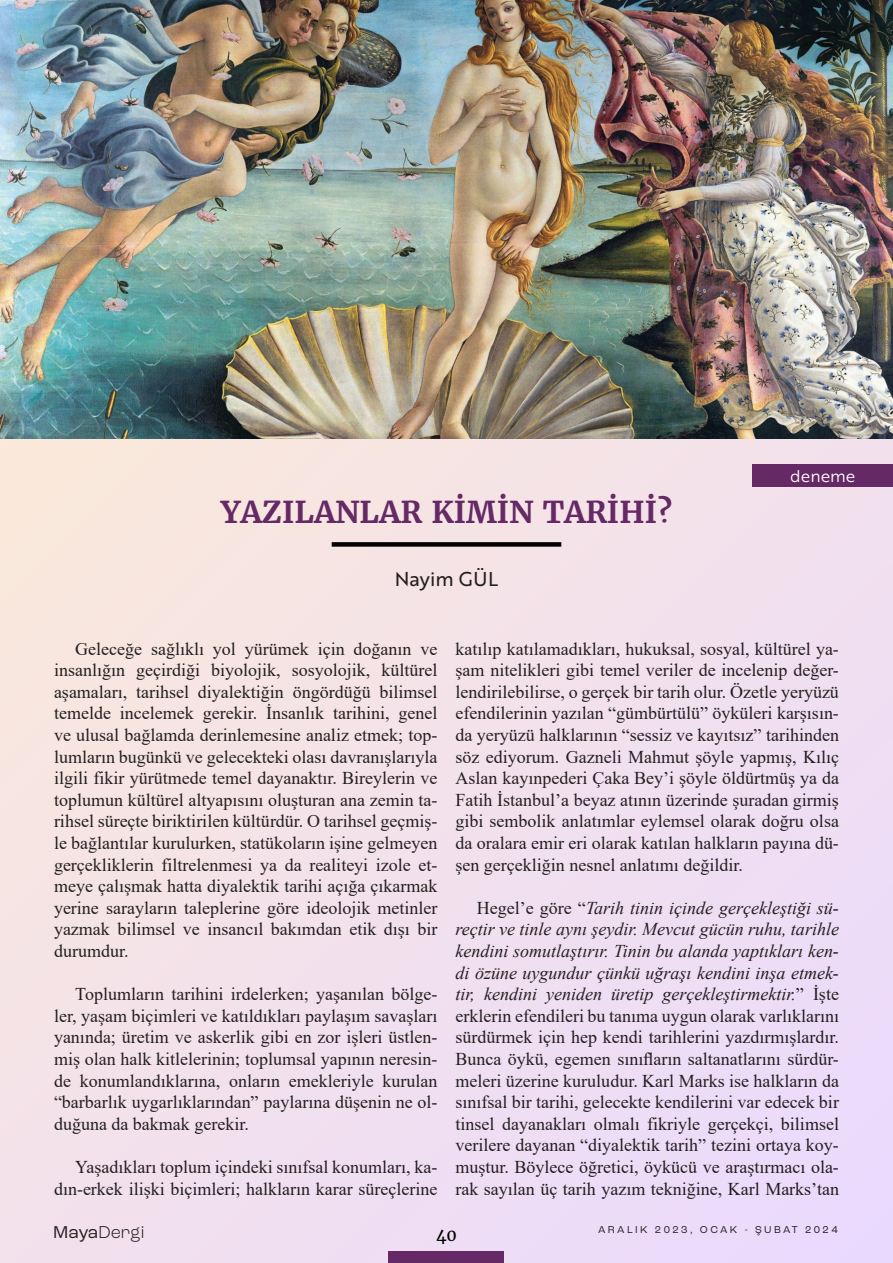
<style>
.page{position:relative;width:893px;height:1263px;background:#fff}
.page>*{position:absolute;margin:0;border:0;box-sizing:border-box;transform-origin:0 0}
.t1{font:700 30px "Merriweather";color:#652965}
.t2{font:19.5px "Brother 1816 Regular";color:#231f20}
.t3{font:18px/21.6px "Times New Roman";color:#231f20;text-align:justify}
.t4{font:300 18px "Roc Grotesk";color:#231f20}
.t5{font:16.5px "Brother 1816 Book";color:#fff}
.t6{font:16.5px "Merriweather";color:#000}
.t7{font:10.5px "Roc Grotesk";letter-spacing:.23em;color:#231f20}
.s1{font-style:italic}
.s2{font-weight:400}
</style>
<div class="page">
<div style="left:0;top:0;width:893px;height:1263px;background:linear-gradient(to right,#f6e5e2,#eddcf5)"></div>
<img style="left:0;top:0;width:893px;height:438px">
<div style="left:332px;top:542px;width:229px;height:5px;background:#000"></div>
<div style="left:753px;top:465px;width:140px;height:22px;background:#652965"></div>
<div style="left:389px;top:1251px;width:115px;height:12px;background:#652965"></div>
<p class="t1" style="left:221px;top:493px;width:453px">YAZILANLAR KİMİN TARİHİ?</p>
<p class="t2" style="left:395px;top:564px;width:105px">Nayim GÜL</p>
<p class="t5" style="left:790px;top:463px;width:67px">deneme</p>
<p class="t3" style="left:54px;top:637px;width:385px;text-indent:21px">Geleceğe sağlıklı yol yürümek için doğanın ve insanlığın geçirdiği biyolojik, sosyolojik, kültürel aşamaları, tarihsel diyalektiğin öngördüğü bilimsel temelde incelemek gerekir. İnsanlık tarihini, genel ve ulusal bağlamda derinlemesine analiz etmek; top&shy;lumların bugünkü ve gelecekteki olası davranışlarıyla ilgili fikir yürütmede temel dayanaktır. Bireylerin ve toplumun kültürel altyapısını oluşturan ana zemin ta&shy;rihsel süreçte biriktirilen kültürdür. O tarihsel geçmiş&shy;le bağlantılar kurulurken, statükoların işine gelmeyen gerçekliklerin filtrelenmesi ya da realiteyi izole et&shy;meye çalışmak hatta diyalektik tarihi açığa çıkarmak yerine sarayların taleplerine göre ideolojik metinler yazmak bilimsel ve insancıl bakımdan etik dışı bir durumdur.</p>
<p class="t3" style="left:54px;top:983px;width:385px;text-indent:21px">Toplumların tarihini irdelerken; yaşanılan bölge&shy;ler, yaşam biçimleri ve katıldıkları paylaşım savaşları yanında; üretim ve askerlik gibi en zor işleri üstlen&shy;miş olan halk kitlelerinin; toplumsal yapının neresin&shy;de konumlandıklarına, onların emekleriyle kurulan “barbarlık uygarlıklarından” paylarına düşenin ne ol&shy;duğuna da bakmak gerekir.</p>
<p class="t3" style="left:54px;top:1156px;width:385px;text-align:right">Yaşadıkları toplum içindeki sınıfsal konumları, ka&shy;dın-erkek ilişki biçimleri; halkların karar süreçlerine</p>
<p class="t3" style="left:455px;top:637px;width:385px">katılıp katılamadıkları, hukuksal, sosyal, kültürel ya&shy;şam nitelikleri gibi temel veriler de incelenip değer&shy;lendirilebilirse, o gerçek bir tarih olur. Özetle yeryüzü efendilerinin yazılan “gümbürtülü” öyküleri karşısın&shy;da yeryüzü halklarının “sessiz ve kayıtsız” tarihinden söz ediyorum. Gazneli Mahmut şöyle yapmış, Kılıç Aslan kayınpederi Çaka Bey’i şöyle öldürtmüş ya da Fatih İstanbul’a beyaz atının üzerinde şuradan girmiş gibi sembolik anlatımlar eylemsel olarak doğru olsa da oralara emir eri olarak katılan halkların payına dü&shy;şen gerçekliğin nesnel anlatımı değildir.</p>
<p class="t3" style="left:455px;top:896px;width:385px;text-indent:21px">Hegel’e göre “<span class="s1">Tarih tinin içinde gerçekleştiği sü&shy;reçtir ve tinle aynı şeydir. Mevcut gücün ruhu, tarihle kendini somutlaştırır. Tinin bu alanda yaptıkları ken&shy;di özüne uygundur çünkü uğraşı kendini inşa etmek&shy;tir, kendini yeniden üretip gerçekleştirmektir.</span>” İşte erklerin efendileri bu tanıma uygun olarak varlıklarını sürdürmek için hep kendi tarihlerini yazdırmışlardır.<br>Bunca öykü, egemen sınıfların saltanatlarını sürdür&shy;meleri üzerine kuruludur. Karl Marks ise halkların da sınıfsal bir tarihi, gelecekte kendilerini var edecek bir tinsel dayanakları olmalı fikriyle gerçekçi, bilimsel verilere dayanan “diyalektik tarih” tezini ortaya koy&shy;muştur. Böylece öğretici, öykücü ve araştırmacı ola&shy;rak sayılan üç tarih yazım tekniğine, Karl Marks’tan</p>
<p class="t4" style="left:53px;top:1221px;width:93px"><span class="s2">Maya</span>Dergi</p>
<p class="t7" style="left:598px;top:1223px;width:241px">ARALIK 2023, OCAK - ŞUBAT 2024</p>
<p class="t6" style="left:436px;top:1224px;width:22px">40</p>
</div>
